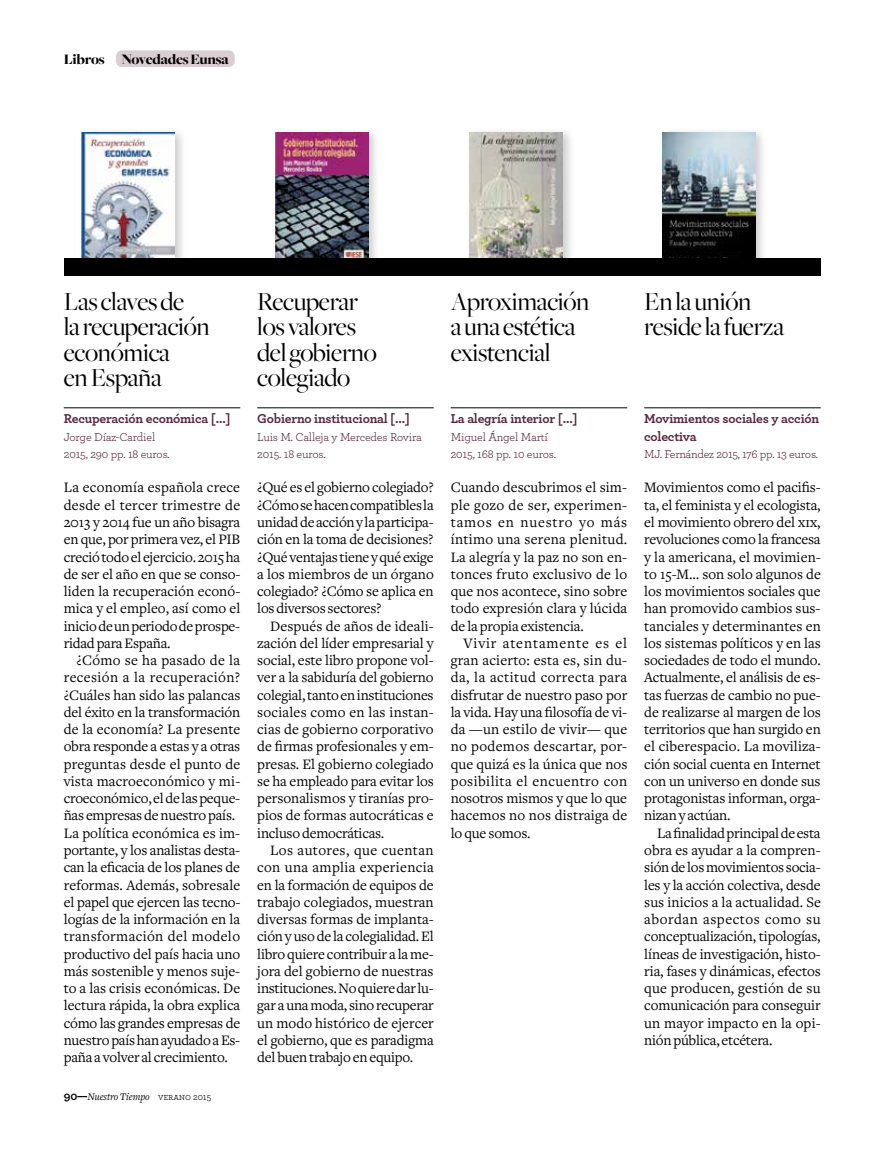
<style>
.page{position:relative;width:893px;height:1149px;background:#fff}
.page>*{position:absolute;margin:0;border:0;box-sizing:border-box;transform-origin:0 0}
.t1{font:27px/25.5px "Freight Big";letter-spacing:-.01em;color:#000}
.t2{font:15px/17.2px "Freight Text";letter-spacing:-.01em;color:#000;text-align:justify}
.t3{font:900 15px "Freight Big";letter-spacing:-.01em;color:#000}
.t4{font:700 13.5px/17.2px "Archer";letter-spacing:-.015em;color:#58263d}
.t5{font:12px/17.2px "Archer";letter-spacing:-.015em;color:#58263d}
.t6{font:italic 10.5px "Freight Text";letter-spacing:-.01em;color:#000}
.s1{font-family:"Archer";font-weight:700;font-style:normal;font-size:12px}
.s2{font-family:"Archer Book SC";font-style:normal;font-size:9.75px}
.s3{font-family:"Archer";font-style:normal;font-size:9.75px}
.s4{font-family:"Freight Text Book SC"}
</style>
<div class="page">
<div style="left:77px;top:126px;width:111px;height:145px;background:#000;opacity:.2"></div>
<img style="left:82px;top:133px;width:93px;height:125px">
<div style="left:271px;top:126px;width:110px;height:149px;background:#000;opacity:.2"></div>
<img style="left:275px;top:133px;width:93px;height:125px">
<div style="left:465px;top:126px;width:110px;height:146px;background:#000;opacity:.2"></div>
<img style="left:469px;top:133px;width:94px;height:125px">
<div style="left:658px;top:126px;width:110px;height:148px;background:#000;opacity:.2"></div>
<img style="left:662px;top:133px;width:93px;height:125px">
<hr style="left:64px;top:407px;width:176px;height:1px;background:#000">
<hr style="left:257px;top:407px;width:177px;height:1px;background:#000">
<hr style="left:451px;top:407px;width:176px;height:1px;background:#000">
<hr style="left:644px;top:407px;width:177px;height:1px;background:#000">
<div style="left:64px;top:258px;width:757px;height:17px;background:#000"></div>
<div style="left:116px;top:50px;width:119px;height:17px;background:#dbced3;border-radius:6px"></div>
<p class="t3" style="left:64px;top:51px;width:167px">Libros Novedades Eunsa</p>
<h1 class="t1" style="left:64px;top:289px;width:148px">Las claves de<br>la recuperación económica<br>en España</h1>
<h1 class="t1" style="left:257px;top:289px;width:121px">Recuperar los valores del gobierno colegiado</h1>
<h1 class="t1" style="left:451px;top:289px;width:140px">Aproximación a una estética existencial</h1>
<h1 class="t1" style="left:644px;top:289px;width:142px">En la unión reside la fuerza</h1>
<p class="t4" style="left:64px;top:410px;width:168px">Recuperación económica [...]</p>
<p class="t5" style="left:64px;top:427px;width:108px">Jorge Díaz-Cardiel<br>2015, 290 pp. 18 euros.</p>
<p class="t4" style="left:257px;top:410px;width:154px">Gobierno institucional [...]</p>
<p class="t5" style="left:257px;top:427px;width:166px">Luis M. Calleja y Mercedes Rovira<br>2015. 18 euros.</p>
<p class="t4" style="left:451px;top:410px;width:128px">La alegría interior [...]</p>
<p class="t5" style="left:451px;top:427px;width:107px">Miguel Ángel Martí<br>2015, 168 pp. 10 euros.</p>
<p class="t4" style="left:644px;top:410px;width:177px">Movimientos sociales y acción colectiva</p>
<p class="t5" style="left:644px;top:445px;width:175px">MJ. Fernández 2015, 176 pp. 13 euros.</p>
<p class="t2" style="left:64px;top:479px;width:178px">La economía española crece desde el tercer trimestre de 2013 y 2014 fue un año bisagra en que, por primera vez, el PIB creció todo el ejercicio. 2015 ha de ser el año en que se conso&shy;liden la recuperación econó&shy;mica y el empleo, así como el inicio de un periodo de prospe&shy;ridad para España.</p>
<p class="t2" style="left:64px;top:651px;width:178px;text-align:left;text-indent:13px">¿Cómo se ha pasado de la recesión a la recuperación? ¿Cuáles han sido las palancas del éxito en la transformación de la economía? La presente obra responde a estas y a otras preguntas desde el punto de vista macroeconómico y mi&shy;croeconómico, el de las peque&shy;ñas empresas de nuestro país.<br>La política económica es im&shy;portante, y los analistas desta&shy;can la eficacia de los planes de reformas. Además, sobresale el papel que ejercen las tecno&shy;logías de la información en la transformación del modelo productivo del país hacia uno más sostenible y menos suje&shy;to a las crisis económicas. De lectura rápida, la obra explica cómo las grandes empresas de nuestro país han ayudado a Es&shy;paña a volver al crecimiento.</p>
<p class="t6" style="left:64px;top:1090px;width:149px"><span class="s1">90—</span>Nuestro Tiempo <span class="s2">verano</span> <span class="s3">2015</span></p>
<p class="t2" style="left:257px;top:479px;width:178px">¿Qué es el gobierno colegiado? ¿Cómo se hacen compatibles la unidad de acción y la participa&shy;ción en la toma de decisiones? ¿Qué ventajas tiene y qué exige a los miembros de un órgano colegiado? ¿Cómo se aplica en los diversos sectores?</p>
<p class="t2" style="left:257px;top:617px;width:178px;text-indent:13px">Después de años de ideali&shy;zación del líder empresarial y social, este libro propone vol&shy;ver a la sabiduría del gobierno colegial, tanto en instituciones sociales como en las instan&shy;cias de gobierno corporativo de firmas profesionales y em&shy;presas. El gobierno colegiado se ha empleado para evitar los personalismos y tiranías pro&shy;pios de formas autocráticas e incluso democráticas.</p>
<p class="t2" style="left:257px;top:841px;width:178px;text-indent:13px">Los autores, que cuentan con una amplia experiencia en la formación de equipos de trabajo colegiados, muestran diversas formas de implanta&shy;ción y uso de la colegialidad. El libro quiere contribuir a la me&shy;jora del gobierno de nuestras instituciones. No quiere dar lu&shy;gar a una moda, sino recuperar un modo histórico de ejercer el gobierno, que es paradigma del buen trabajo en equipo.</p>
<p class="t2" style="left:451px;top:479px;width:178px">Cuando descubrimos el sim&shy;ple gozo de ser, experimen&shy;tamos en nuestro yo más íntimo una serena plenitud.<br>La alegría y la paz no son en&shy;tonces fruto exclusivo de lo que nos acontece, sino sobre todo expresión clara y lúcida de la propia existencia.</p>
<p class="t2" style="left:451px;top:634px;width:178px;text-indent:13px">Vivir atentamente es el gran acierto: esta es, sin du&shy;da, la actitud correcta para disfrutar de nuestro paso por la vida. Hay una filosofía de vi&shy;da —un estilo de vivir— que no podemos descartar, por&shy;que quizá es la única que nos posibilita el encuentro con nosotros mismos y que lo que hacemos no nos distraiga de lo que somos.</p>
<p class="t2" style="left:644px;top:479px;width:178px">Movimientos como el pacifis&shy;ta, el feminista y el ecologista, el movimiento obrero del <span class="s4">xix</span>, revoluciones como la francesa y la americana, el movimien&shy;to 15-M… son solo algunos de los movimientos sociales que han promovido cambios sus&shy;tanciales y determinantes en los sistemas políticos y en las sociedades de todo el mundo.<br>Actualmente, el análisis de es&shy;tas fuerzas de cambio no pue&shy;de realizarse al margen de los territorios que han surgido en el ciberespacio. La moviliza&shy;ción social cuenta en Internet con un universo en donde sus protagonistas informan, orga&shy;nizan y actúan.</p>
<p class="t2" style="left:644px;top:824px;width:178px;text-indent:13px">La finalidad principal de esta obra es ayudar a la compren&shy;sión de los movimientos socia&shy;les y la acción colectiva, desde sus inicios a la actualidad. Se abordan aspectos como su conceptualización, tipologías, líneas de investigación, histo&shy;ria, fases y dinámicas, efectos que producen, gestión de su comunicación para conseguir un mayor impacto en la opi&shy;nión pública, etcétera.</p>
</div>
